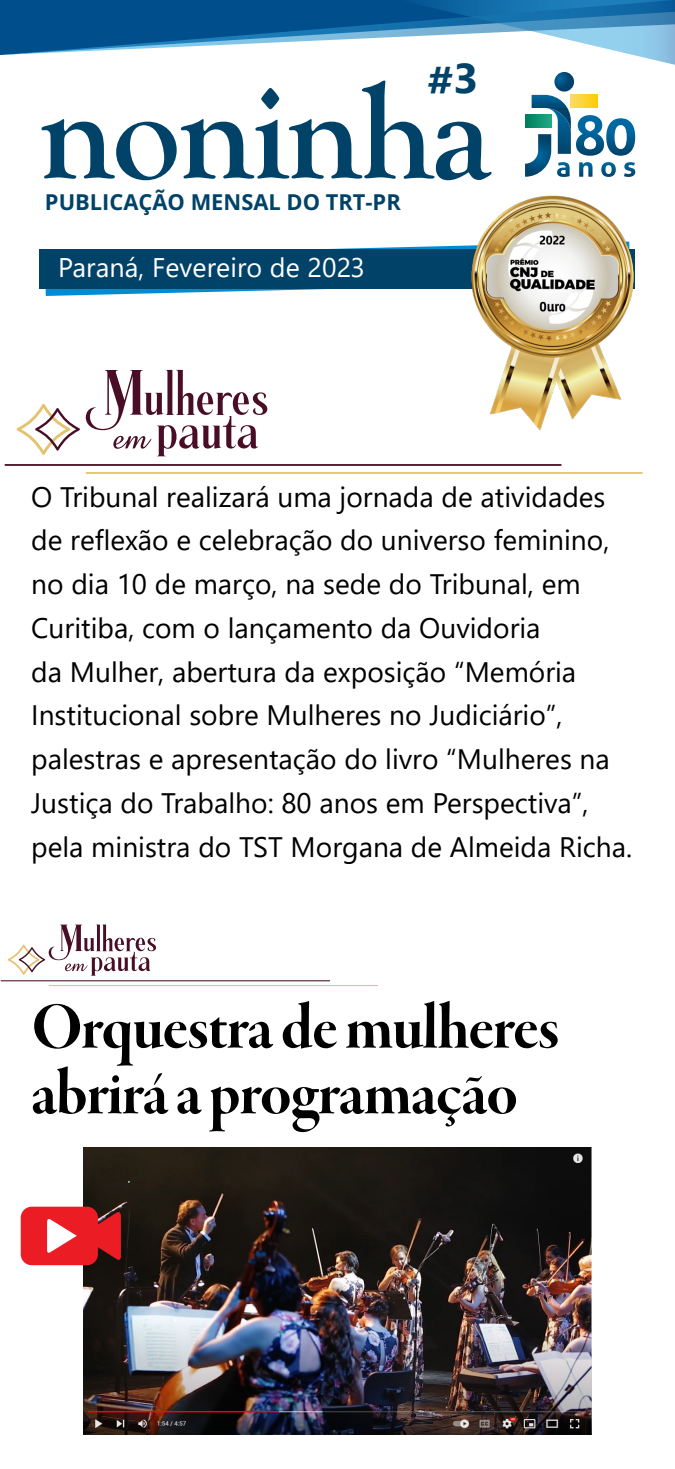
<style>
.page{position:relative;width:675px;height:1469px;background:#fff}
.page>*{position:absolute;margin:0;border:0;box-sizing:border-box;transform-origin:0 0}
.t1{font:700 137.5px "Goudy Old Sty";letter-spacing:-.03em;color:#014268}
.t2{font:68.75px/65.6px "Garamond Premr Pro Bd Disp";letter-spacing:-.015em;color:#000}
.t3{font:700 41.56px "Segoe UI";color:#014268;scale:1.06 1}
.t4{font:28.12px/43.8px "Segoe UI";color:#000}
.t5{font:26.88px "Segoe UI";letter-spacing:.005em;color:#fff}
.t6{font:700 21.88px "Open Sans";color:#014268}
</style>
<div class="page">
<img style="left:83px;top:1147px;width:509px;height:286px">
<svg style="left:0;top:0;width:675px;height:65px"></svg>
<svg style="left:45px;top:245px;width:426px;height:51px"></svg>
<svg style="left:554px;top:72px;width:20px;height:20px"></svg>
<svg style="left:525px;top:95px;width:110px;height:82px"></svg>
<svg style="left:525px;top:114px;width:26px;height:14px"></svg>
<div style="left:40px;top:249px;width:595px;height:39px;background:#014268"></div>
<img style="left:471px;top:195px;width:163px;height:236px">
<svg style="left:21px;top:1206px;width:100px;height:58px;background:#db353b"></svg>
<hr style="left:1px;top:980px;width:329px;height:1px;background:#490e25">
<hr style="left:49px;top:984px;width:329px;height:1px;background:#e3c36e">
<svg style="left:8px;top:924px;width:148px;height:51px"></svg>
<hr style="left:5px;top:464px;width:556px;height:2px;background:#490e25">
<hr style="left:86px;top:472px;width:557px;height:2px;background:#e3c36e">
<svg style="left:86px;top:370px;width:182px;height:86px"></svg>
<svg style="left:17px;top:404px;width:63px;height:51px"></svg>
<h3 class="t3" style="left:428px;top:40px;width:50px">#3</h3>
<h1 class="t1" style="left:38px;top:56px;width:454px">noninha</h1>
<p class="t6" style="left:45px;top:187px;width:357px">PUBLICAÇÃO MENSAL DO TRT-PR</p>
<p class="t5" style="left:58px;top:242px;width:308px">Paraná, Fevereiro de 2023</p>
<p class="t4" style="left:31px;top:472px;width:602px">O Tribunal realizará uma jornada de atividades de reflexão e celebração do universo feminino, no dia 10 de março, na sede do Tribunal, em Curitiba, com o lançamento da Ouvidoria<br>da Mulher, abertura da exposição “Memória Institucional sobre Mulheres no Judiciário”, palestras e apresentação do livro “Mulheres na Justiça do Trabalho: 80 anos em Perspectiva”, pela ministra do TST Morgana de Almeida Richa.</p>
<h2 class="t2" style="left:31px;top:996px;width:530px">Orquestra de mulheres abrirá a programação</h2>
</div>
